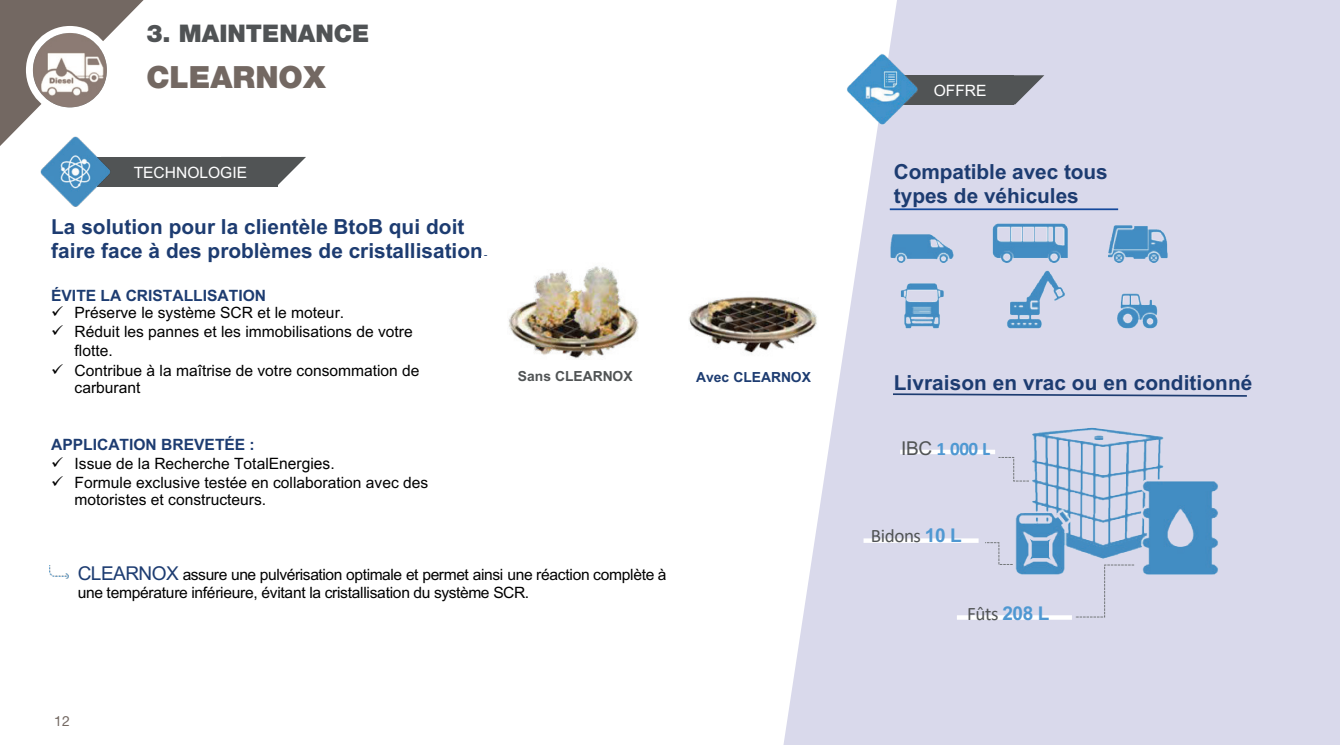
<style>
.page{position:relative;width:1340px;height:745px;background:#fff}
.page>*{position:absolute;margin:0;border:0;box-sizing:border-box;transform-origin:0 0}
.t1{font:900 30.62px "Helvetica Neue LT Std";color:#736862}
.t2{font:900 24.32px "Helvetica Neue LT Std";color:#505355}
.t3{font:700 20.82px/24.2px "Arial";color:#1d3c71}
.t4{font:19.07px "Calibri";letter-spacing:-.025em;color:#515455}
.t5{font:700 19.07px "Calibri";color:#4f98d2}
.t6{font:15.58px/19.1px "Arial";color:#000001}
.t7{font:15.58px/18.6px "Arial";letter-spacing:-.02em;color:#000001}
.t8{font:700 15.58px "Arial";color:#1d3c71}
.t9{font:15.58px "Arial";color:#fff}
.t10{font:14px "Helvetica Neue LT Pro";color:#736862}
.t11{font:700 13.83px "Arial";letter-spacing:-.005em;color:#515455}
.t12{font:700 13.83px "Arial";letter-spacing:-.005em;color:#1d3c71}
.s1{font-style:inherit}
.s2{font-size:19.07px;color:#1d3c71}
.s3{font-family:"Arial";font-weight:400;color:#515455}
.s4{font-family:"Arial";font-weight:700;color:#4f98d2}
</style>
<div class="page">
<svg style="left:0;top:0;width:144px;height:146px"></svg>
<svg style="left:783px;top:0;width:556px;height:744px;background:#dcdcec"></svg>
<img style="left:884px;top:209px;width:293px;height:133px">
<svg style="left:278px;top:157px;width:28px;height:28px"></svg>
<div style="left:97px;top:157px;width:181px;height:29px;background:#515455"></div>
<img style="left:40px;top:136px;width:72px;height:71px">
<svg style="left:1013px;top:75px;width:31px;height:29px"></svg>
<div style="left:896px;top:75px;width:117px;height:29px;background:#515455"></div>
<svg style="left:891px;top:392px;width:357px;height:5px;background:#9aa4c2"></svg>
<img style="left:998px;top:408px;width:235px;height:183px">
<svg style="left:997px;top:456px;width:32px;height:25px"></svg>
<div style="left:900px;top:449px;width:95px;height:5px;background:#fff"></div>
<svg style="left:984px;top:541px;width:29px;height:24px"></svg>
<div style="left:1074px;top:563px;width:61px;height:54px;background:#d9d9eb"></div>
<svg style="left:863px;top:538px;width:115px;height:4px"></svg>
<hr style="left:956px;top:615px;width:115px;height:4px;background:#fff">
<img style="left:689px;top:252px;width:138px;height:134px">
<img style="left:508px;top:266px;width:131px;height:93px">
<div style="left:689px;top:362px;width:123px;height:29px;background:#fff"></div>
<img style="left:49px;top:565px;width:19px;height:12px">
<hr style="left:889px;top:208px;width:229px;height:2px;background:#14499c">
<img style="left:95px;top:115px;width:23px;height:3px">
<img style="left:830px;top:46px;width:95px;height:90px">
<svg style="left:29px;top:29px;width:81px;height:82px"></svg>
<img style="left:33px;top:33px;width:74px;height:74px;border-radius:37px">
<div style="left:26px;top:26px;width:88px;height:88px;border:7px solid #fff;border-radius:50%"></div>
<h2 class="t2" style="left:146px;top:19px;width:224px">3. MAINTENANCE</h2>
<h1 class="t1" style="left:146px;top:59px;width:181px">CLEARNOX</h1>
<p class="t9" style="left:134px;top:161px;width:115px">TECHNOLOGIE</p>
<h3 class="t3" style="left:51px;top:215px;width:439px">La solution pour la clientèle BtoB qui doit faire face à des problèmes de cristallisation.</h3>
<p class="t8" style="left:51px;top:284px;width:216px">ÉVITE LA CRISTALLISATION</p>
<p class="t6" style="left:51px;top:303px;width:294px">✓ Préserve le système SCR et le moteur.</p>
<p class="t6" style="left:75px;top:322px;width:339px;text-indent:-23px">✓ Réduit les pannes et les immobilisations de votre flotte.</p>
<p class="t6" style="left:75px;top:361px;width:346px;line-height:17px;text-indent:-23px">✓ Contribue à la maîtrise de votre consommation de carburant</p>
<p class="t8" style="left:51px;top:433px;width:205px">APPLICATION BREVETÉE :</p>
<p class="t6" style="left:51px;top:454px;width:285px">✓ Issue de la Recherche Total<span class="s1">Energies</span>.</p>
<p class="t6" style="left:75px;top:473px;width:355px;line-height:17.5px;text-indent:-23px">✓ Formule exclusive testée en collaboration avec des motoristes et constructeurs.</p>
<p class="t11" style="left:518px;top:365px;width:116px">Sans CLEARNOX</p>
<p class="t12" style="left:696px;top:367px;width:116px">Avec CLEARNOX</p>
<p class="t7" style="left:78px;top:564px;width:590px"><span class="s2">CLEARNOX</span> assure une pulvérisation optimale et permet ainsi une réaction complète à une température inférieure, évitant la cristallisation du système SCR.</p>
<p class="t10" style="left:54px;top:712px;width:17px">12</p>
<p class="t9" style="left:933px;top:80px;width:54px">OFFRE</p>
<h3 class="t3" style="left:893px;top:159px;width:215px">Compatible avec tous types de véhicules</h3>
<h3 class="t3" style="left:893px;top:370px;width:360px">Livraison en vrac ou en conditionné</h3>
<p class="t5" style="left:901px;top:435px;width:90px"><span class="s3">IBC</span> 1 000 L</p>
<p class="t4" style="left:870px;top:521px;width:92px">Bidons <span class="s4">10 L</span></p>
<p class="t4" style="left:967px;top:600px;width:84px">Fûts <span class="s4">208 L</span></p>
</div>
